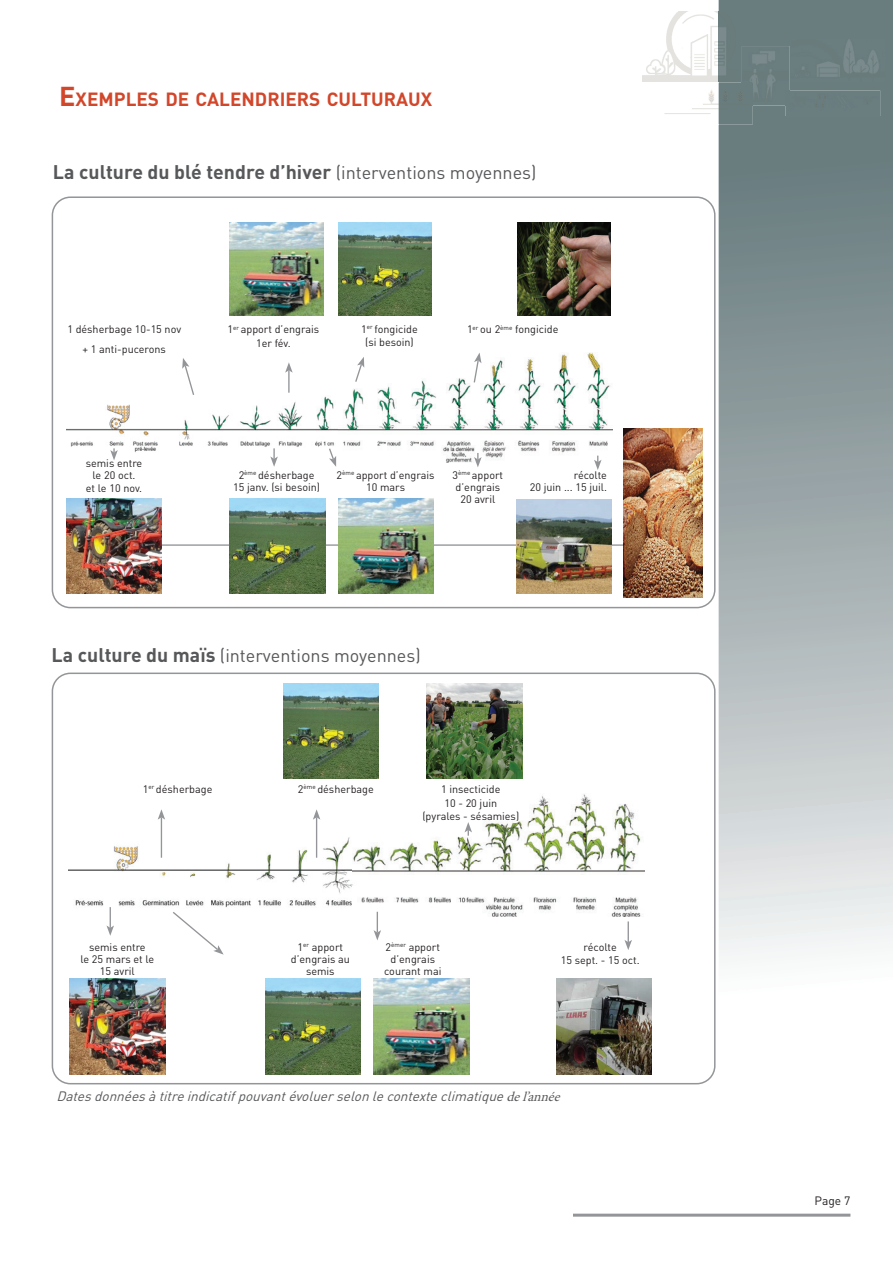
<style>
.page{position:relative;width:893px;height:1263px;background:#fff}
.page>*{position:absolute;margin:0;border:0;box-sizing:border-box;transform-origin:0 0}
.t1{font:700 19.5px "DINOT";color:#57585a}
.t2{font:700 18.9px "DINOT";color:#d2462a}
.t3{font:18px "DINOT";color:#57585a}
.t4{font:italic 13.5px "DINOT";color:#57585a}
.t5{font:12px "DINOT";color:#231f20}
.t6{font:10.8px/12.1px "DINOT";color:#231f20;text-align:center}
.s1{font-size:27px}
.s2{font-weight:400;font-size:18px}
.s3{font-weight:700;font-size:19.5px}
.s4{font-family:"Minion Pro"}
</style>
<div class="page">
<svg style="left:719px;top:0;width:174px;height:1217px"></svg>
<img style="left:664px;top:83px;width:89px;height:41px">
<img style="left:792px;top:39px;width:92px;height:42px">
<img style="left:742px;top:46px;width:47px;height:59px">
<img style="left:742px;top:83px;width:11px;height:22px">
<div style="left:785px;top:91px;width:95px;height:25px;background:#6a7d7f"></div>
<img style="left:785px;top:91px;width:4px;height:14px">
<img style="left:643px;top:11px;width:94px;height:70px">
<hr style="left:573px;top:1214px;width:277px;height:3px;background:#939598">
<hr style="left:162px;top:544px;width:491px;height:2px;background:#939598">
<img style="left:66px;top:396px;width:272px;height:66px">
<img style="left:338px;top:352px;width:275px;height:110px">
<img style="left:338px;top:222px;width:94px;height:94px">
<img style="left:230px;top:498px;width:95px;height:96px">
<img style="left:230px;top:222px;width:93px;height:94px">
<img style="left:517px;top:222px;width:94px;height:94px">
<img style="left:338px;top:498px;width:96px;height:96px">
<img style="left:66px;top:498px;width:96px;height:96px">
<img style="left:516px;top:499px;width:96px;height:95px">
<svg style="left:110px;top:448px;width:8px;height:12px"></svg>
<svg style="left:270px;top:448px;width:8px;height:19px"></svg>
<hr style="left:288px;top:370px;width:2px;height:23px;background:#939598">
<svg style="left:285px;top:362px;width:8px;height:11px"></svg>
<svg style="left:473px;top:352px;width:8px;height:32px"></svg>
<svg style="left:182px;top:358px;width:13px;height:37px"></svg>
<svg style="left:354px;top:357px;width:10px;height:26px"></svg>
<svg style="left:474px;top:453px;width:8px;height:14px"></svg>
<svg style="left:594px;top:456px;width:7px;height:14px"></svg>
<svg style="left:328px;top:447px;width:8px;height:20px"></svg>
<img style="left:624px;top:428px;width:79px;height:169px">
<div style="left:52px;top:196px;width:663px;height:412px;border:2px solid #939598;border-radius:18px"></div>
<div style="left:52px;top:672px;width:663px;height:412px;border:2px solid #939598;border-radius:18px"></div>
<img style="left:283px;top:683px;width:96px;height:96px">
<img style="left:265px;top:978px;width:96px;height:96px">
<img style="left:374px;top:978px;width:95px;height:96px">
<img style="left:70px;top:978px;width:95px;height:96px">
<img style="left:68px;top:819px;width:284px;height:88px">
<img style="left:353px;top:794px;width:291px;height:122px">
<hr style="left:161px;top:817px;width:1px;height:41px;background:#939598">
<svg style="left:158px;top:809px;width:7px;height:11px"></svg>
<svg style="left:107px;top:907px;width:7px;height:29px"></svg>
<svg style="left:374px;top:912px;width:7px;height:28px"></svg>
<svg style="left:624px;top:921px;width:8px;height:29px"></svg>
<svg style="left:173px;top:912px;width:51px;height:43px"></svg>
<hr style="left:316px;top:817px;width:1px;height:41px;background:#939598">
<svg style="left:313px;top:809px;width:7px;height:11px"></svg>
<svg style="left:464px;top:822px;width:8px;height:14px"></svg>
<img style="left:556px;top:978px;width:96px;height:96px">
<img style="left:427px;top:683px;width:95px;height:96px">
<h2 class="t2" style="left:59px;top:86px;width:374px"><span class="s1">E</span>XEMPLES DE CALENDRIERS CULTURAUX</h2>
<h1 class="t1" style="left:53px;top:159px;width:485px">La culture du blé tendre d’hiver <span class="s2">(interventions moyennes)</span></h1>
<p class="t6" style="left:67px;top:320px;width:115px;line-height:19.5px">1 désherbage 10-15 nov + 1 anti-pucerons</p>
<p class="t6" style="left:228px;top:323px;width:93px;line-height:13.5px">1<sup>er</sup> apport d’engrais<br>1er fév.</p>
<p class="t6" style="left:361px;top:322px;width:58px;line-height:13.5px">1<sup>er</sup> fongicide (si besoin)</p>
<p class="t6" style="left:467px;top:323px;width:93px">1<sup>er</sup> ou 2<sup>ème</sup> fongicide</p>
<p class="t6" style="left:86px;top:457px;width:58px">semis entre le 20 oct.<br>et le 10 nov.</p>
<p class="t6" style="left:233px;top:469px;width:89px">2<sup>ème</sup> désherbage<br>15 janv. (si besoin)</p>
<p class="t6" style="left:337px;top:469px;width:99px">2<sup>ème</sup> apport d’engrais<br>10 mars</p>
<p class="t6" style="left:452px;top:469px;width:52px">3<sup>ème</sup> apport d’engrais<br>20 avril</p>
<p class="t6" style="left:530px;top:469px;width:79px;text-align:right">récolte<br>20 juin ... 15 juil.</p>
<h3 class="t3" style="left:52px;top:645px;width:371px"><span class="s3">La culture du maïs</span> (interventions moyennes)</h3>
<p class="t6" style="left:143px;top:783px;width:71px">1<sup>er</sup> désherbage</p>
<p class="t6" style="left:298px;top:783px;width:77px">2<sup>ème</sup> désherbage</p>
<p class="t6" style="left:422px;top:782px;width:98px;line-height:13.5px">1 insecticide<br>10 - 20 juin<br>(pyrales - sésamies)</p>
<p class="t6" style="left:80px;top:941px;width:75px">semis entre<br>le 25 mars et le<br>15 avril</p>
<p class="t6" style="left:384px;top:941px;width:59px">2<sup>èmer</sup> apport d’engrais courant mai</p>
<p class="t6" style="left:561px;top:940px;width:80px;line-height:13.5px">récolte<br>15 sept. - 15 oct.</p>
<p class="t6" style="left:291px;top:941px;width:61px">1<sup>er</sup> apport d’engrais au semis</p>
<p class="t4" style="left:56px;top:1087px;width:509px">Datesdonnéesàtitreindicatifpouvantévoluerselonlecontexteclimatique<span class="s4">del’année</span></p>
<p class="t5" style="left:815px;top:1193px;width:37px">Page 7</p>
</div>
